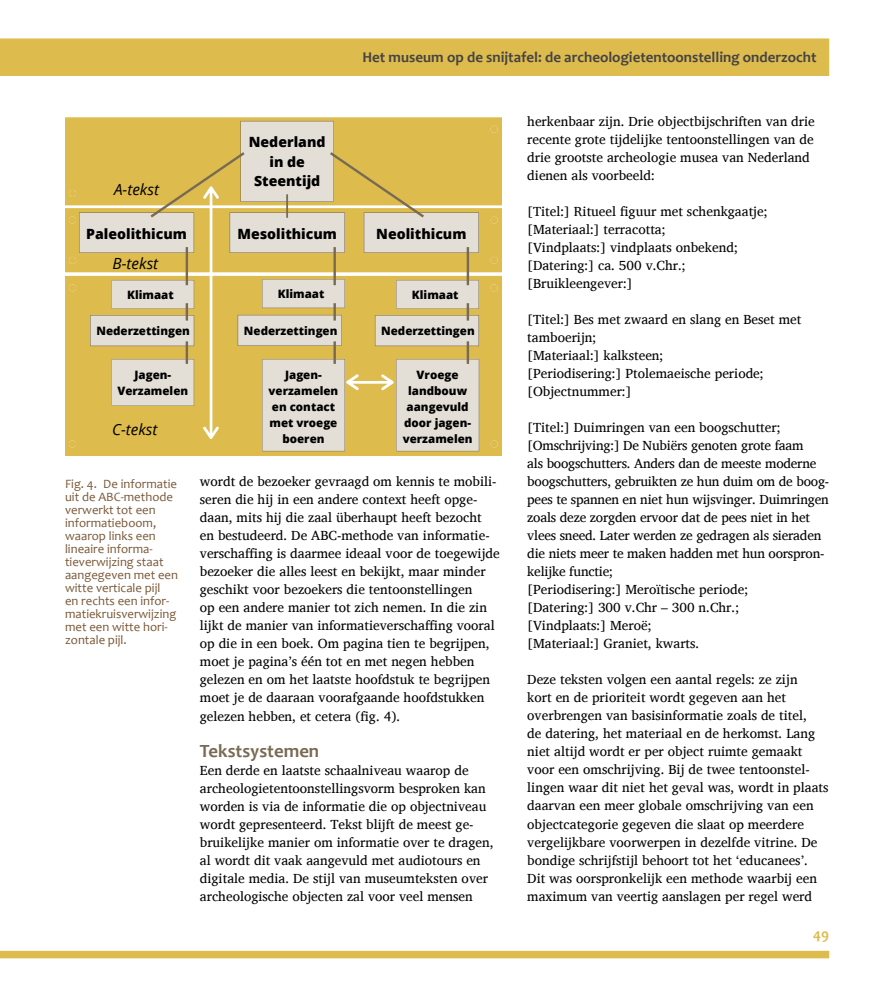
<style>
.page{position:relative;width:893px;height:1000px;background:#fff}
.page>*{position:absolute;margin:0;border:0;box-sizing:border-box;transform-origin:0 0}
.t1{font:700 18.75px "Candara";color:#796b53}
.t2{font:italic 15.45px "Open Sans";color:#000}
.t3{font:700 15px "Candara";color:#454444}
.t4{font:700 15px "Candara";color:#debb4d}
.t5{font:800 14.1px/19.6px "Open Sans";color:#000;text-align:center}
.t6{font:13.5px/18px "Charis SIL";color:#000}
.t7{font:12.75px/13px "Candara";color:#795837}
.t8{font:800 11.55px/16px "Open Sans";color:#000;text-align:center}
</style>
<div class="page">
<div style="left:0;top:38px;width:829px;height:38px;background:#debb4d"></div>
<div style="left:0;top:950px;width:829px;height:8px;background:#debb4d"></div>
<svg style="left:65px;top:117px;width:437px;height:4px;fill:#debb4d"></svg>
<svg style="left:65px;top:451px;width:437px;height:5px;fill:#debb4d"></svg>
<svg style="left:65px;top:121px;width:437px;height:330px"></svg>
<hr style="left:186px;top:341px;width:2px;height:23px;background:#796b53">
<hr style="left:333px;top:341px;width:3px;height:23px;background:#796b53">
<hr style="left:467px;top:341px;width:2px;height:23px;background:#796b53">
<p class="t3" style="left:362px;top:48px;width:456px">Het museum op de snijtafel: de archeologietentoonstelling onderzocht</p>
<p class="t2" style="left:114px;top:179px;width:46px">A-tekst</p>
<p class="t5" style="left:249px;top:131px;width:78px">Nederland in de<br>Steentijd</p>
<p class="t5" style="left:86px;top:223px;width:102px">Paleolithicum</p>
<p class="t5" style="left:237px;top:223px;width:101px">Mesolithicum</p>
<p class="t5" style="left:376px;top:223px;width:92px">Neolithicum</p>
<p class="t2" style="left:113px;top:253px;width:47px">B-tekst</p>
<p class="t8" style="left:127px;top:286px;width:48px">Klimaat</p>
<p class="t8" style="left:278px;top:285px;width:48px">Klimaat</p>
<p class="t8" style="left:412px;top:286px;width:48px">Klimaat</p>
<p class="t8" style="left:381px;top:322px;width:95px">Nederzettingen</p>
<p class="t8" style="left:96px;top:322px;width:95px">Nederzettingen</p>
<p class="t8" style="left:244px;top:322px;width:95px">Nederzettingen</p>
<p class="t8" style="left:117px;top:366px;width:72px">Jagen-<br>Verzamelen</p>
<p class="t2" style="left:112px;top:418px;width:47px">C-tekst</p>
<p class="t8" style="left:269px;top:366px;width:71px">Jagen&shy;verzamelen en contact met vroege boeren</p>
<p class="t8" style="left:403px;top:366px;width:71px">Vroege landbouw aangevuld door jagen&shy;verzamelen</p>
<p class="t7" style="left:65px;top:476px;width:114px">Fig. 4. De informatie uit de ABC-methode verwerkt tot een informatieboom, waarop links een lineaire informa&shy;tieverwijzing staat aangegeven met een witte verticale pijl<br>en rechts een infor&shy;matiekruisverwijzing met een witte hori&shy;zontale pijl.</p>
<p class="t6" style="left:200px;top:472px;width:301px">wordt de bezoeker gevraagd om kennis te mobili&shy;seren die hij in een andere context heeft opge&shy;daan, mits hij die zaal überhaupt heeft bezocht<br>en bestudeerd. De ABC-methode van informatie&shy;verschaffing is daarmee ideaal voor de toegewijde bezoeker die alles leest en bekijkt, maar minder geschikt voor bezoekers die tentoonstellingen<br>op een andere manier tot zich nemen. In die zin lijkt de manier van informatieverschaffing vooral op die in een boek. Om pagina tien te begrijpen, moet je pagina’s één tot en met negen hebben gelezen en om het laatste hoofdstuk te begrijpen moet je de daaraan voorafgaande hoofdstukken gelezen hebben, et cetera (fig. 4).</p>
<h1 class="t1" style="left:200px;top:738px;width:121px">Tekstsystemen</h1>
<p class="t6" style="left:200px;top:760px;width:295px">Een derde en laatste schaalniveau waarop de archeologietentoonstellingsvorm besproken kan worden is via de informatie die op objectniveau wordt gepresenteerd. Tekst blijft de meest ge&shy;bruikelijke manier om informatie over te dragen, al wordt dit vaak aangevuld met audiotours en digitale media. De stijl van museumteksten over archeologische objecten zal voor veel mensen</p>
<p class="t6" style="left:527px;top:112px;width:289px">herkenbaar zijn. Drie objectbijschriften van drie recente grote tijdelijke tentoonstellingen van de drie grootste archeologie musea van Nederland dienen als voorbeeld:</p>
<p class="t6" style="left:527px;top:202px;width:242px">[Titel:] Ritueel figuur met schenkgaatje; [Materiaal:] terracotta;<br>[Vindplaats:] vindplaats onbekend; [Datering:] ca. 500 v.Chr.; [Bruikleengever:]</p>
<p class="t6" style="left:527px;top:310px;width:276px">[Titel:] Bes met zwaard en slang en Beset met tamboerijn;<br>[Materiaal:] kalksteen;<br>[Periodisering:] Ptolemaeische periode; [Objectnummer:]</p>
<p class="t6" style="left:527px;top:418px;width:303px">[Titel:] Duimringen van een boogschutter; [Omschrijving:] De Nubiërs genoten grote faam<br>als boogschutters. Anders dan de meeste moderne boogschutters, gebruikten ze hun duim om de boog&shy;pees te spannen en niet hun wijsvinger. Duimringen zoals deze zorgden ervoor dat de pees niet in het vlees sneed. Later werden ze gedragen als sieraden die niets meer te maken hadden met hun oorspron&shy;kelijke functie;<br>[Periodisering:] Meroïtische periode;<br>[Datering:] 300 v.Chr – 300 n.Chr.;<br>[Vindplaats:] Meroë;<br>[Materiaal:] Graniet, kwarts.</p>
<p class="t6" style="left:527px;top:670px;width:303px">Deze teksten volgen een aantal regels: ze zijn<br>kort en de prioriteit wordt gegeven aan het overbrengen van basisinformatie zoals de titel,<br>de datering, het materiaal en de herkomst. Lang niet altijd wordt er per object ruimte gemaakt voor een omschrijving. Bij de twee tentoonstel&shy;lingen waar dit niet het geval was, wordt in plaats daarvan een meer globale omschrijving van een objectcategorie gegeven die slaat op meerdere vergelijkbare voorwerpen in dezelfde vitrine. De bondige schrijfstijl behoort tot het ‘educanees’.<br>Dit was oorspronkelijk een methode waarbij een maximum van veertig aanslagen per regel werd</p>
<p class="t4" style="left:813px;top:924px;width:17px">49</p>
</div>
